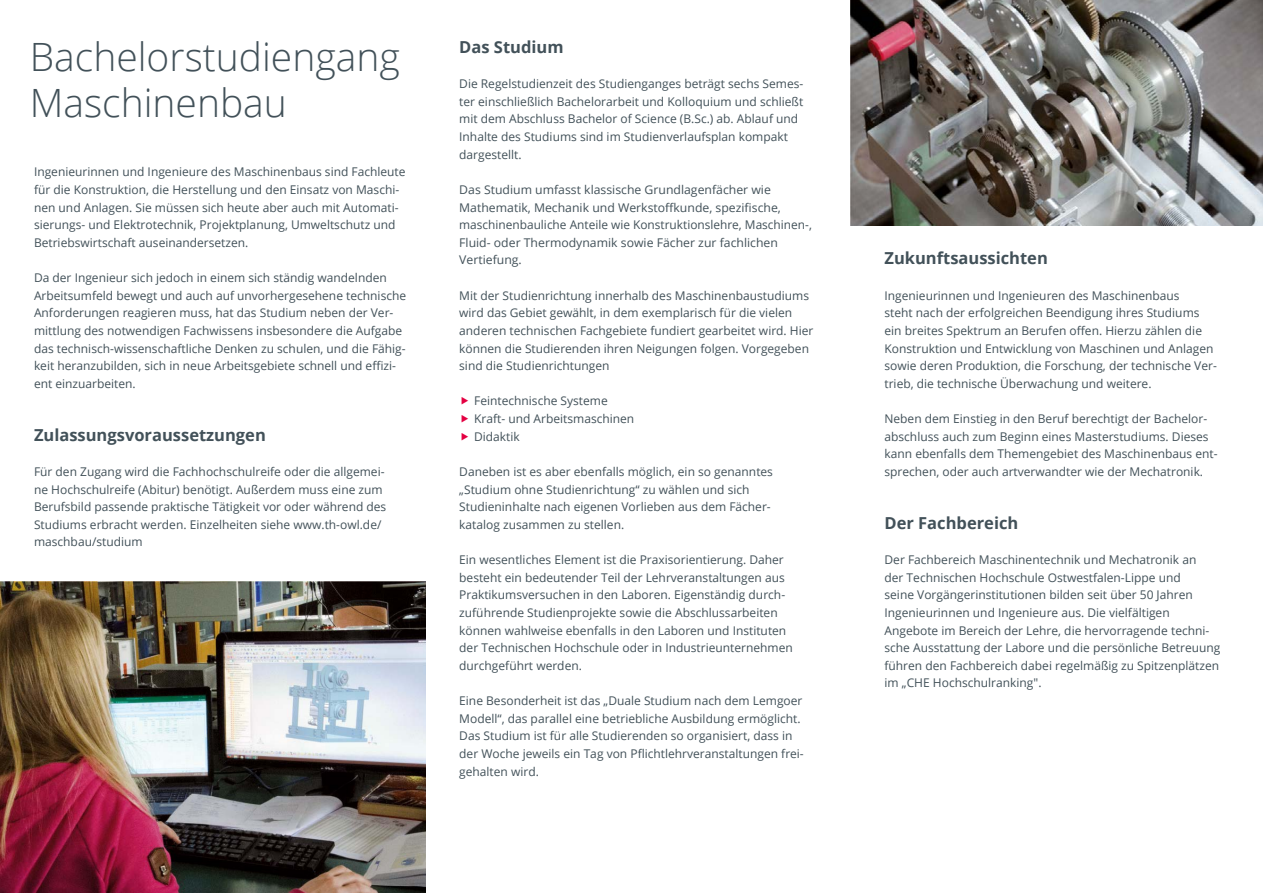
<style>
.page{position:relative;width:1263px;height:893px;background:#fff}
.page>*{position:absolute;margin:0;border:0;box-sizing:border-box;transform-origin:0 0}
.t1{font:300 39px/46.8px "Open Sans";color:#425159}
.t2{font:700 16.5px "Open Sans";color:#425159}
.t3{font:12px/17.7px "Open Sans";color:#425159}
</style>
<div class="page">
<img style="left:0;top:582px;width:425px;height:311px">
<img style="left:851px;top:0;width:412px;height:225px">
<h1 class="t1" style="left:30px;top:32px;width:372px">Bachelorstudiengang<br>Maschinenbau</h1>
<h2 class="t2" style="left:459px;top:35px;width:106px">Das Studium</h2>
<p class="t3" style="left:459px;top:75px;width:346px">Die Regelstudienzeit des Studienganges beträgt sechs Semes&shy;ter einschließlich Bachelorarbeit und Kolloquium und schließt mit dem Abschluss Bachelor of Science (B.Sc.) ab. Ablauf und Inhalte des Studiums sind im Studienverlaufsplan kompakt dargestellt.</p>
<p class="t3" style="left:459px;top:180px;width:354px">Das Studium umfasst klassische Grundlagenfächer wie Mathematik, Mechanik und Werkstoffkunde, spezifische, maschinenbauliche Anteile wie Konstruktionslehre, Maschinen-, Fluid- oder Thermodynamik sowie Fächer zur fachlichen Vertiefung.</p>
<p class="t3" style="left:459px;top:286px;width:356px">Mit der Studienrichtung innerhalb des Maschinenbaustudiums wird das Gebiet gewählt, in dem exemplarisch für die vielen anderen technischen Fachgebiete fundiert gearbeitet wird. Hier können die Studierenden ihren Neigungen folgen. Vorgegeben sind die Studienrichtungen</p>
<p class="t3" style="left:474px;top:392px;width:162px">Feintechnische Systeme<br>Kraft- und Arbeitsmaschinen<br>Didaktik</p>
<p class="t3" style="left:459px;top:462px;width:315px">Daneben ist es aber ebenfalls möglich, ein so genanntes „Studium ohne Studienrichtung“ zu wählen und sich Studieninhalte nach eigenen Vorlieben aus dem Fächer&shy;katalog zusammen zu stellen.</p>
<p class="t3" style="left:459px;top:551px;width:335px">Ein wesentliches Element ist die Praxisorientierung. Daher besteht ein bedeutender Teil der Lehrveranstaltungen aus Praktikumsversuchen in den Laboren. Eigenständig durch&shy;zuführende Studienprojekte sowie die Abschlussarbeiten können wahlweise ebenfalls in den Laboren und Instituten der Technischen Hochschule oder in Industrieunternehmen durchgeführt werden.</p>
<p class="t3" style="left:459px;top:692px;width:346px">Eine Besonderheit ist das „Duale Studium nach dem Lemgoer Modell“, das parallel eine betriebliche Ausbildung ermöglicht.<br>Das Studium ist für alle Studierenden so organisiert, dass in der Woche jeweils ein Tag von Pflichtlehrveranstaltungen frei&shy;gehalten wird.</p>
<p class="t3" style="left:34px;top:163px;width:373px">Ingenieurinnen und Ingenieure des Maschinenbaus sind Fachleute für die Konstruktion, die Herstellung und den Einsatz von Maschi&shy;nen und Anlagen. Sie müssen sich heute aber auch mit Automati&shy;sierungs- und Elektrotechnik, Projektplanung, Umweltschutz und Betriebswirtschaft auseinandersetzen.</p>
<p class="t3" style="left:34px;top:269px;width:374px">Da der Ingenieur sich jedoch in einem sich ständig wandelnden Arbeitsumfeld bewegt und auch auf unvorhergesehene technische Anforderungen reagieren muss, hat das Studium neben der Ver&shy;mittlung des notwendigen Fachwissens insbesondere die Aufgabe das technisch-wissenschaftliche Denken zu schulen, und die Fähig&shy;keit heranzubilden, sich in neue Arbeitsgebiete schnell und effizi&shy;ent einzuarbeiten.</p>
<h2 class="t2" style="left:34px;top:423px;width:233px">Zulassungsvoraussetzungen</h2>
<p class="t3" style="left:34px;top:462px;width:354px">Für den Zugang wird die Fachhochschulreife oder die allgemei&shy;ne Hochschulreife (Abitur) benötigt. Außerdem muss eine zum Berufsbild passende praktische Tätigkeit vor oder während des Studiums erbracht werden. Einzelheiten siehe www.th-owl.de/ maschbau/studium</p>
<h2 class="t2" style="left:884px;top:247px;width:165px">Zukunftsaussichten</h2>
<p class="t3" style="left:884px;top:286px;width:334px">Ingenieurinnen und Ingenieuren des Maschinenbaus<br>steht nach der erfolgreichen Beendigung ihres Studiums ein breites Spektrum an Berufen offen. Hierzu zählen die Konstruktion und Entwicklung von Maschinen und Anlagen sowie deren Produktion, die Forschung, der technische Ver&shy;trieb, die technische Überwachung und weitere.</p>
<p class="t3" style="left:884px;top:410px;width:334px">Neben dem Einstieg in den Beruf berechtigt der Bachelor&shy;abschluss auch zum Beginn eines Masterstudiums. Dieses kann ebenfalls dem Themengebiet des Maschinenbaus ent&shy;sprechen, oder auch artverwandter wie der Mechatronik.</p>
<h2 class="t2" style="left:884px;top:511px;width:135px">Der Fachbereich</h2>
<p class="t3" style="left:884px;top:550px;width:337px">Der Fachbereich Maschinentechnik und Mechatronik an<br>der Technischen Hochschule Ostwestfalen-Lippe und<br>seine Vorgängerinstitutionen bilden seit über 50 Jahren Ingenieurinnen und Ingenieure aus. Die vielfältigen Angebote im Bereich der Lehre, die hervorragende techni&shy;sche Ausstattung der Labore und die persönliche Betreuung führen den Fachbereich dabei regelmäßig zu Spitzenplätzen im „CHE Hochschulranking".</p>
</div>
